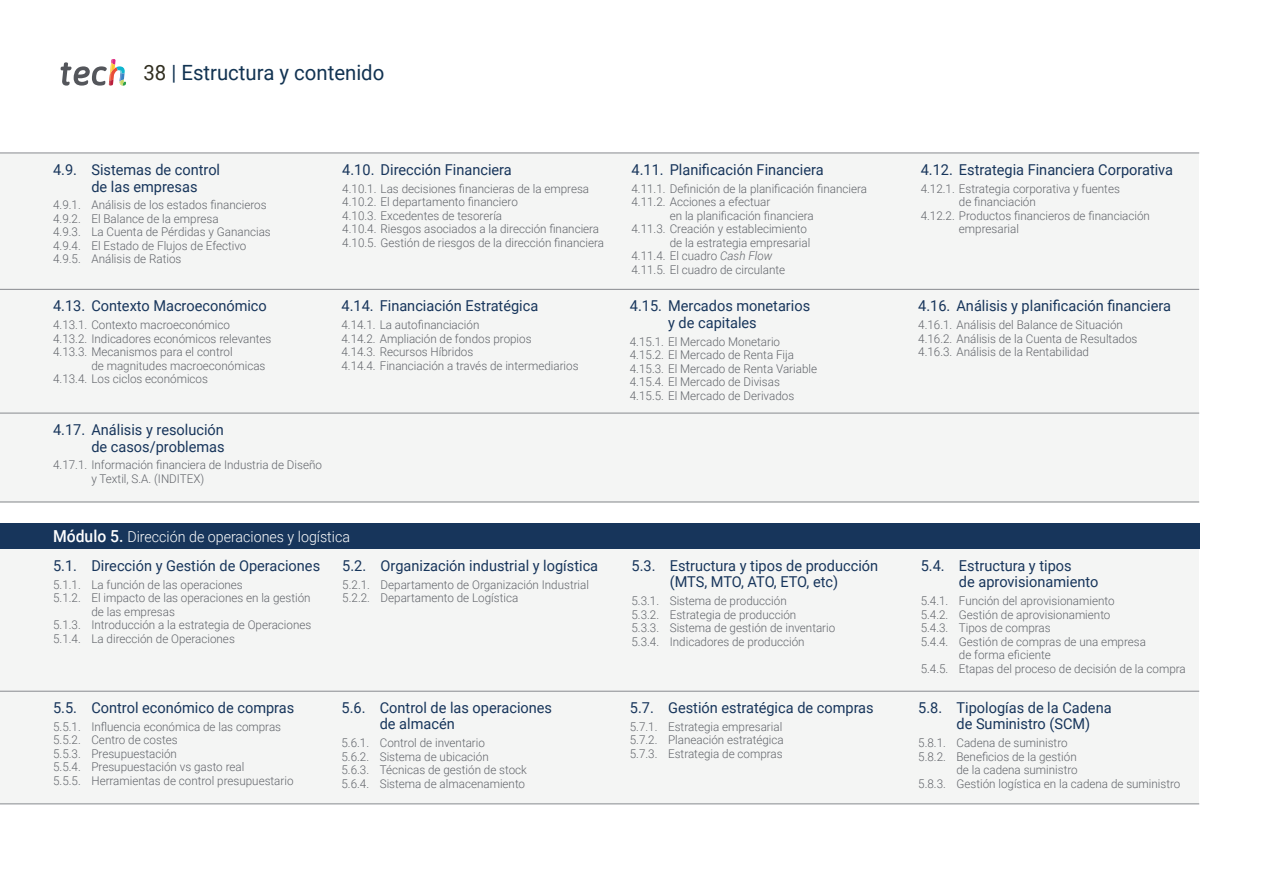
<style>
.page{position:relative;width:1263px;height:893px;background:#fff}
.page>*{position:absolute;margin:0;border:0;box-sizing:border-box;transform-origin:0 0}
.t1{font:21px "Roboto";color:#123352}
.t2{font:15px/16.5px "Roboto";color:#17355b}
.t3{font:300 15px "Roboto";color:#fff;scale:.95 1}
.t4{font:300 12px/13.5px "Roboto";color:#61646a}
.s1{color:#312e20}
.s2{font-weight:500;font-size:16.5px}
.s3{font-style:italic}
</style>
<div class="page">
<div style="left:0;top:153px;width:1199px;height:349px;background:#f4f5f4"></div>
<hr style="left:0;top:289px;width:1199px;height:1px;background:#878a8e">
<hr style="left:0;top:153px;width:1199px;height:1px;background:#878a8e">
<hr style="left:0;top:502px;width:1199px;height:1px;background:#878a8e">
<hr style="left:0;top:413px;width:1199px;height:1px;background:#878a8e">
<div style="left:0;top:549px;width:1199px;height:255px;background:#f4f5f4"></div>
<div style="left:0;top:523px;width:1199px;height:26px;background:#17355b"></div>
<hr style="left:0;top:691px;width:1199px;height:1px;background:#878a8e">
<hr style="left:0;top:804px;width:1199px;height:1px;background:#878a8e">
<svg style="left:61px;top:59px;width:65px;height:27px"></svg>
<h1 class="t1" style="left:144px;top:57px;width:242px"><span class="s1">38</span> | Estructura y contenido</h1>
<p class="t2" style="left:91px;top:161px;width:130px;text-indent:-38px">4.9. Sistemas de control de las empresas</p>
<p class="t4" style="left:53px;top:198px;width:219px">4.9.1. Análisis de los estados financieros 4.9.2. El Balance de la empresa<br>4.9.3. La Cuenta de Pérdidas y Ganancias 4.9.4. El Estado de Flujos de Efectivo 4.9.5. Análisis de Ratios</p>
<p class="t2" style="left:53px;top:297px;width:215px">4.13. Contexto Macroeconómico</p>
<p class="t4" style="left:53px;top:318px;width:220px">4.13.1. Contexto macroeconómico<br>4.13.2. Indicadores económicos relevantes<br>4.13.3. Mecanismos para el control</p>
<p class="t4" style="left:53px;top:358px;width:214px;text-indent:38px">de magnitudes macroeconómicas<br>4.13.4. Los ciclos económicos</p>
<p class="t2" style="left:53px;top:421px;width:173px;text-align:right">4.17. Análisis y resolución de casos/problemas</p>
<p class="t4" style="left:91px;top:458px;width:232px;text-indent:-38px">4.17.1. Información financiera de Industria de Diseño y Textil, S.A. (INDITEX)</p>
<p class="t2" style="left:342px;top:161px;width:171px">4.10. Dirección Financiera</p>
<p class="t4" style="left:342px;top:181px;width:263px">4.10.1. Las decisiones financieras de la empresa 4.10.2. El departamento financiero<br>4.10.3. Excedentes de tesorería<br>4.10.4. Riesgos asociados a la dirección financiera 4.10.5. Gestión de riesgos de la dirección financiera</p>
<p class="t2" style="left:341px;top:297px;width:198px">4.14. Financiación Estratégica</p>
<p class="t4" style="left:341px;top:318px;width:239px">4.14.1. La autofinanciación<br>4.14.2. Ampliación de fondos propios<br>4.14.3. Recursos Híbridos<br>4.14.4. Financiación a través de intermediarios</p>
<p class="t3" style="left:53px;top:526px;width:314px"><span class="s2">Módulo 5.</span> Dirección de operaciones y logística</p>
<p class="t2" style="left:53px;top:557px;width:269px">5.1. Dirección y Gestión de Operaciones</p>
<p class="t4" style="left:53px;top:577px;width:191px">5.1.1. La función de las operaciones</p>
<p class="t4" style="left:53px;top:591px;width:259px">5.1.2. El impacto de las operaciones en la gestión</p>
<p class="t4" style="left:91px;top:604px;width:85px">de las empresas</p>
<p class="t4" style="left:53px;top:618px;width:260px">5.1.3. Introducción a la estrategia de Operaciones</p>
<p class="t4" style="left:53px;top:631px;width:183px">5.1.4. La dirección de Operaciones</p>
<p class="t2" style="left:53px;top:699px;width:243px">5.5. Control económico de compras</p>
<p class="t4" style="left:53px;top:719px;width:242px">5.5.1. Influencia económica de las compras 5.5.2. Centro de costes<br>5.5.3. Presupuestación<br>5.5.4. Presupuestación vs gasto real<br>5.5.5. Herramientas de control presupuestario</p>
<p class="t2" style="left:342px;top:557px;width:257px">5.2. Organización industrial y logística</p>
<p class="t4" style="left:342px;top:577px;width:248px">5.2.1. Departamento de Organización Industrial<br>5.2.2. Departamento de Logística</p>
<p class="t2" style="left:380px;top:699px;width:174px;text-indent:-38px">5.6. Control de las operaciones de almacén</p>
<p class="t4" style="left:341px;top:736px;width:187px">5.6.1. Control de inventario<br>5.6.2. Sistema de ubicación<br>5.6.3. Técnicas de gestión de stock<br>5.6.4. Sistema de almacenamiento</p>
<p class="t2" style="left:631px;top:161px;width:194px">4.11. Planificación Financiera</p>
<p class="t4" style="left:631px;top:181px;width:237px">4.11.1. Definición de la planificación financiera</p>
<p class="t4" style="left:631px;top:195px;width:140px">4.11.2. Acciones a efectuar</p>
<p class="t4" style="left:670px;top:208px;width:145px">en la planificación financiera</p>
<p class="t4" style="left:631px;top:222px;width:177px">4.11.3. Creación y establecimiento</p>
<p class="t4" style="left:670px;top:235px;width:142px">de la estrategia empresarial</p>
<p class="t4" style="left:631px;top:249px;width:142px">4.11.4. El cuadro <span class="s3">Cash Flow</span></p>
<p class="t4" style="left:631px;top:262px;width:155px">4.11.5. El cuadro de circulante</p>
<p class="t2" style="left:668px;top:297px;width:144px;text-indent:-38px">4.15. Mercados monetarios y de capitales</p>
<p class="t4" style="left:630px;top:334px;width:189px">4.15.1. El Mercado Monetario<br>4.15.2. El Mercado de Renta Fija<br>4.15.3. El Mercado de Renta Variable<br>4.15.4. El Mercado de Divisas<br>4.15.5. El Mercado de Derivados</p>
<p class="t2" style="left:631px;top:557px;width:248px;text-align:center">5.3. Estructura y tipos de producción (MTS, MTO, ATO, ETO, etc)</p>
<p class="t4" style="left:631px;top:594px;width:205px">5.3.1. Sistema de producción<br>5.3.2. Estrategia de producción<br>5.3.3. Sistema de gestión de inventario 5.3.4. Indicadores de producción</p>
<p class="t2" style="left:630px;top:699px;width:245px">5.7. Gestión estratégica de compras</p>
<p class="t4" style="left:630px;top:719px;width:155px">5.7.1. Estrategia empresarial<br>5.7.2. Planeación estratégica<br>5.7.3. Estrategia de compras</p>
<p class="t2" style="left:921px;top:161px;width:254px">4.12. Estrategia Financiera Corporativa</p>
<p class="t4" style="left:921px;top:181px;width:201px">4.12.1. Estrategia corporativa y fuentes</p>
<p class="t4" style="left:959px;top:195px;width:78px">de financiación</p>
<p class="t4" style="left:921px;top:208px;width:231px">4.12.2. Productos financieros de financiación</p>
<p class="t4" style="left:959px;top:222px;width:62px">empresarial</p>
<p class="t2" style="left:918px;top:297px;width:254px">4.16. Análisis y planificación financiera</p>
<p class="t4" style="left:918px;top:318px;width:221px">4.16.1. Análisis del Balance de Situación<br>4.16.2. Análisis de la Cuenta de Resultados<br>4.16.3. Análisis de la Rentabilidad</p>
<p class="t2" style="left:959px;top:557px;width:141px;text-indent:-38px">5.4. Estructura y tipos<br>de aprovisionamiento</p>
<p class="t4" style="left:921px;top:594px;width:195px">5.4.1. Función del aprovisionamiento</p>
<p class="t4" style="left:921px;top:607px;width:191px">5.4.2. Gestión de aprovisionamiento</p>
<p class="t4" style="left:921px;top:621px;width:131px">5.4.3. Tipos de compras</p>
<p class="t4" style="left:921px;top:634px;width:227px">5.4.4. Gestión de compras de una empresa</p>
<p class="t4" style="left:959px;top:648px;width:94px">de forma eficiente</p>
<p class="t4" style="left:921px;top:661px;width:267px">5.4.5. Etapas del proceso de decisión de la compra</p>
<p class="t2" style="left:956px;top:699px;width:157px;text-indent:-38px">5.8. Tipologías de la Cadena de Suministro (SCM)</p>
<p class="t4" style="left:918px;top:736px;width:151px">5.8.1. Cadena de suministro</p>
<p class="t4" style="left:918px;top:749px;width:160px">5.8.2. Beneficios de la gestión</p>
<p class="t4" style="left:956px;top:763px;width:123px">de la cadena suministro</p>
<p class="t4" style="left:918px;top:776px;width:264px">5.8.3. Gestión logística en la cadena de suministro</p>
</div>
